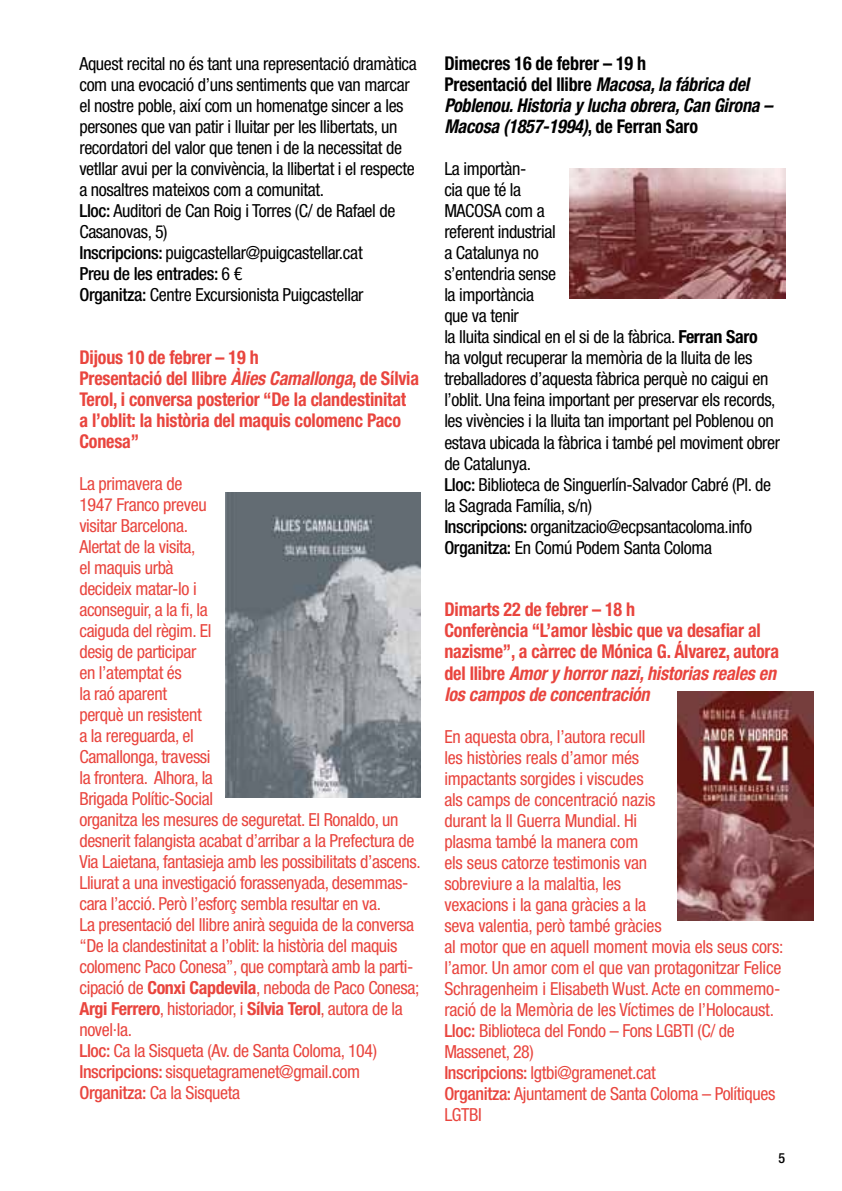
<style>
.page{position:relative;width:842px;height:1191px;background:#fff}
.page>*{position:absolute;margin:0;border:0;box-sizing:border-box;transform-origin:0 0}
.t1{font:700 condensed 19px/21px "Helvetica Neue LT Std";letter-spacing:-.01em;color:#e9453e;scale:.95 1}
.t2{font:italic 700 condensed 19px/21px "Helvetica Neue LT Std";letter-spacing:-.01em;color:#000;scale:.95 1}
.t3{font:condensed 18px/21px "Helvetica Neue LT Std";letter-spacing:-.02em;color:#e9453e}
.t4{font:condensed 18px/21px "Helvetica Neue LT Std";letter-spacing:-.02em;color:#000}
.t5{font:500 condensed 14px "Helvetica Neue LT Std";color:#000}
.s1{font-weight:500}
.s2{font-style:italic}
.s3{font-weight:700}
.s4{font-style:normal}
</style>
<div class="page">
<img style="left:226px;top:492px;width:195px;height:305px">
<img style="left:570px;top:168px;width:215px;height:130px">
<img style="left:677px;top:692px;width:137px;height:228px">
<p class="t4" style="left:79px;top:53px;width:339px">Aquest recital no és tant una representació dramàtica com una evocació d’uns sentiments que van marcar el nostre poble, així com un homenatge sincer a les persones que van patir i lluitar per les llibertats, un recordatori del valor que tenen i de la necessitat de vetllar avui per la convivència, la llibertat i el respecte a nosaltres mateixos com a comunitat.<br><span class="s1">Lloc:</span> Auditori de Can Roig i Torres (C/ de Rafael de Casanovas, 5)<br><span class="s1">Inscripcions:</span> puigcastellar@puigcastellar.cat<br><span class="s1">Preu de les entrades:</span> 6 €<br><span class="s1">Organitza:</span> Centre Excursionista Puigcastellar</p>
<p class="t1" style="left:79px;top:346px;width:359px">Dijous 10 de febrer – 19 h<br>Presentació del llibre <span class="s2">Àlies Camallonga</span>, de Sílvia Terol, i conversa posterior “De la clandestinitat a l’oblit: la història del maquis colomenc Paco Conesa”</p>
<p class="t3" style="left:79px;top:473px;width:343px">La primavera de<br>1947 Franco preveu<br>visitar Barcelona.<br>Alertat de la visita,<br>el maquis urbà<br>decideix matar-lo i<br>aconseguir, a la fi, la<br>caiguda del règim. El<br>desig de participar<br>en l’atemptat és<br>la raó aparent<br>perquè un resistent<br>a la rereguarda, el<br>Camallonga, travessi<br>la frontera. Alhora, la<br>Brigada Polític-Social<br>organitza les mesures de seguretat. El Ronaldo, un desnerit falangista acabat d’arribar a la Prefectura de<br>Via Laietana, fantasieja amb les possibilitats d’ascens.<br>Lliurat a una investigació forassenyada, desemmas· cara l’acció. Però l’esforç sembla resultar en va.<br>La presentació del llibre anirà seguida de la conversa “De la clandestinitat a l’oblit: la història del maquis colomenc Paco Conesa”, que comptarà amb la parti· cipació de <span class="s3">Conxi Capdevila</span>, neboda de Paco Conesa;<br><span class="s3">Argi Ferrero</span>, historiador, i <span class="s3">Sílvia Terol</span>, autora de la novel·la.<br><span class="s1">Lloc:</span> Ca la Sisqueta (Av. de Santa Coloma, 104)<br><span class="s1">Inscripcions:</span> sisquetagramenet@gmail.com<br><span class="s1">Organitza:</span> Ca la Sisqueta</p>
<p class="t2" style="left:444px;top:53px;width:347px"><span class="s4">Dimecres 16 de febrer – 19 h<br>Presentació del llibre</span> Macosa, la fábrica del Poblenou. Historia y lucha obrera, Can Girona – Macosa (1857-1994)<span class="s4">, de Ferran Saro</span></p>
<p class="t4" style="left:444px;top:158px;width:337px">La importàn·<br>cia que té la<br>MACOSA com a<br>referent industrial<br>a Catalunya no<br>s’entendria sense<br>la importància<br>que va tenir<br>la lluita sindical en el si de la fàbrica. <span class="s3">Ferran Saro<br></span>ha volgut recuperar la memòria de la lluita de les treballadores d’aquesta fàbrica perquè no caigui en l’oblit. Una feina important per preservar els records, les vivències i la lluita tan important pel Poblenou on estava ubicada la fàbrica i també pel moviment obrer de Catalunya.<br><span class="s1">Lloc:</span> Biblioteca de Singuerlín-Salvador Cabré (Pl. de la Sagrada Família, s/n)<br><span class="s1">Inscripcions:</span> organitzacio@ecpsantacoloma.info<br><span class="s1">Organitza:</span> En Comú Podem Santa Coloma</p>
<p class="t1" style="left:444px;top:599px;width:354px">Dimarts 22 de febrer – 18 h<br>Conferència “L’amor lèsbic que va desafiar al nazisme”, a càrrec de Mónica G. Álvarez, autora del llibre <span class="s2">Amor y horror nazi, historias reales en los campos de concentración</span></p>
<p class="t3" style="left:444px;top:725px;width:341px">En aquesta obra, l’autora recull<br>les històries reals d’amor més<br>impactants sorgides i viscudes<br>als camps de concentració nazis<br>durant la II Guerra Mundial. Hi<br>plasma també la manera com<br>els seus catorze testimonis van<br>sobreviure a la malaltia, les<br>vexacions i la gana gràcies a la<br>seva valentia, però també gràcies<br>al motor que en aquell moment movia els seus cors: l’amor. Un amor com el que van protagonitzar Felice Schragenheim i Elisabeth Wust. Acte en commemo· ració de la Memòria de les Víctimes de l’Holocaust.<br><span class="s1">Lloc:</span> Biblioteca del Fondo – Fons LGBTI (C/ de Massenet, 28)<br><span class="s1">Inscripcions:</span> lgtbi@gramenet.cat<br><span class="s1">Organitza:</span> Ajuntament de Santa Coloma – Polítiques LGTBI</p>
<p class="t5" style="left:778px;top:1149px;width:8px">5</p>
</div>
